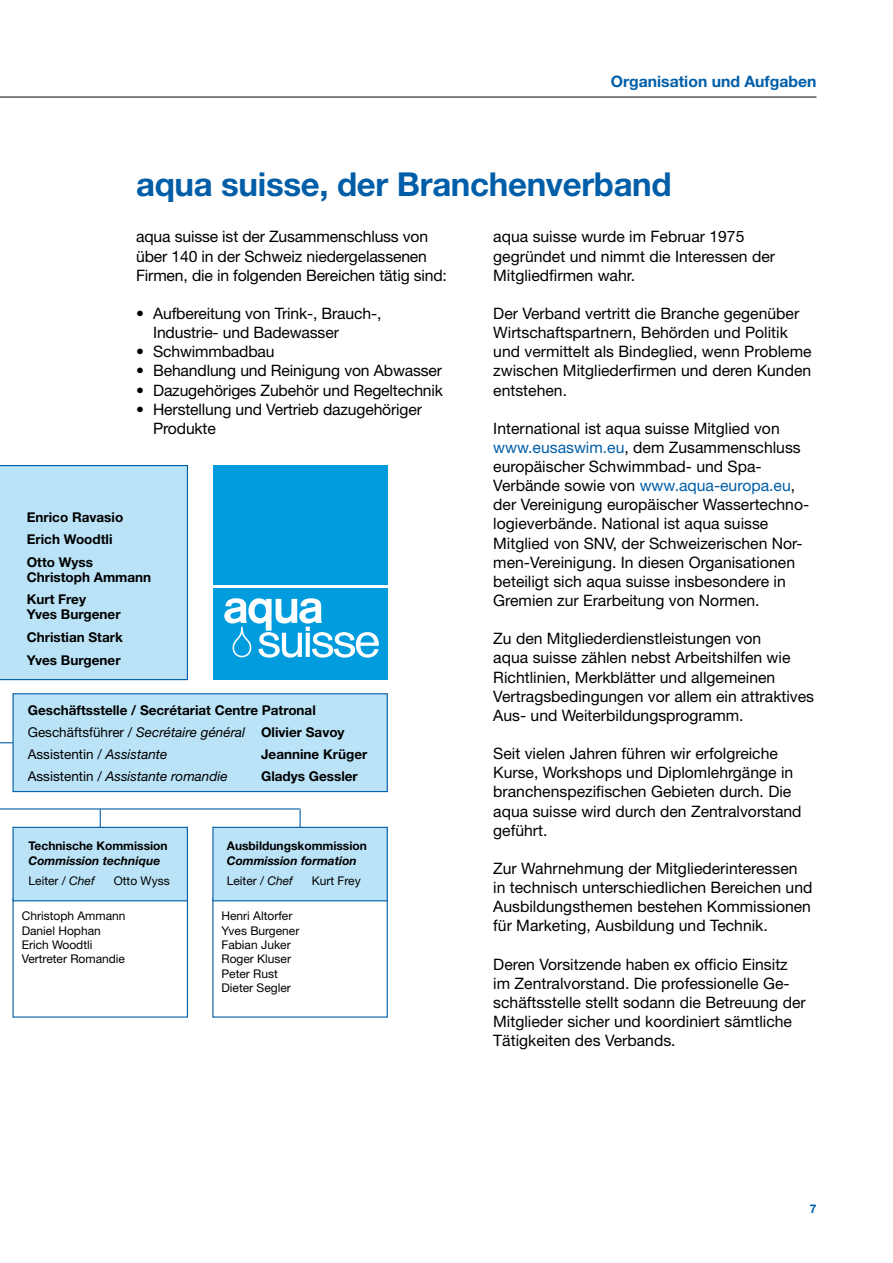
<style>
.page{position:relative;width:893px;height:1263px;background:#fff}
.page>*{position:absolute;margin:0;border:0;box-sizing:border-box;transform-origin:0 0}
.t1{font:700 33px "Helvetica Neue";letter-spacing:-.01em;color:#005ea8}
.t2{font:15.75px/19.2px "Helvetica Neue";color:#000}
.t3{font:700 15.75px "Helvetica Neue";color:#005ea8}
.t4{font:700 13.5px/22.5px "Helvetica Neue";color:#000}
.t5{font:italic 13.5px "Helvetica Neue";color:#000}
.t6{font:12px/14.4px "Helvetica Neue";color:#000}
.t7{font:italic 700 12px/20.4px "Helvetica Neue";color:#000}
.t8{font:700 12px "Helvetica Neue";color:#000}
.t9{font:700 12px "Helvetica Neue";color:#005ea8}
.s1{color:#005ea8}
.s2{font-weight:400}
.s3{font-weight:400;font-style:italic}
.s4{font-style:normal}
.s5{font-weight:400;font-style:normal}
</style>
<div class="page">
<hr style="left:0;top:97px;width:816px;height:1px;background:#000">
<hr style="left:0;top:742px;width:70px;height:1px;background:#005ea8">
<div style="left:0;top:465px;width:188px;height:215px;background:#bae3f7"></div>
<div style="left:13px;top:694px;width:374px;height:97px;background:#bae3f7"></div>
<div style="left:13px;top:693px;width:375px;height:99px;border:1px solid #005ea8"></div>
<hr style="left:0;top:808px;width:300px;height:1px;background:#005ea8">
<hr style="left:100px;top:809px;width:1px;height:30px;background:#005ea8">
<div style="left:13px;top:827px;width:174px;height:74px;background:#bae3f7"></div>
<div style="left:13px;top:827px;width:175px;height:74px;border:1px solid #005ea8"></div>
<hr style="left:300px;top:809px;width:1px;height:30px;background:#005ea8">
<div style="left:213px;top:827px;width:174px;height:74px;background:#bae3f7"></div>
<div style="left:212px;top:827px;width:176px;height:74px;border:1px solid #005ea8"></div>
<div style="left:213px;top:588px;width:175px;height:92px;background:#009cde"></div>
<div style="left:213px;top:465px;width:175px;height:120px;background:#009cde"></div>
<svg style="left:224px;top:598px;width:155px;height:60px"></svg>
<p class="t3" style="left:611px;top:71px;width:207px">Organisation und Aufgaben</p>
<h1 class="t1" style="left:136px;top:164px;width:537px">aqua suisse, der Branchenverband</h1>
<p class="t2" style="left:493px;top:227px;width:283px">aqua suisse wurde im Februar 1975 gegründet und nimmt die Interessen der<br>Mitgliedfirmen wahr.</p>
<p class="t2" style="left:493px;top:303px;width:320px">Der Verband vertritt die Branche gegenüber Wirtschaftspartnern, Behörden und Politik und vermittelt als Bindeglied, wenn Probleme zwischen Mitgliederfirmen und deren Kunden entstehen.</p>
<p class="t2" style="left:493px;top:418px;width:317px">International ist aqua suisse Mitglied von <span class="s1">www.eusaswim.eu</span>, dem Zusammenschluss europäischer Schwimmbad- und Spa-Verbände sowie von <span class="s1">www.aqua-europa.eu</span>, der Vereinigung europäischer Wassertechno&shy;logieverbände. National ist aqua suisse Mitglied von SNV, der Schweizerischen Nor&shy;men-Vereinigung. In diesen Organisationen beteiligt sich aqua suisse insbesondere in Gremien zur Erarbeitung von Normen.</p>
<p class="t2" style="left:493px;top:629px;width:322px">Zu den Mitgliederdienstleistungen von<br>aqua suisse zählen nebst Arbeitshilfen wie Richtlinien, Merkblätter und allgemeinen Vertragsbedingungen vor allem ein attraktives Aus- und Weiterbildungsprogramm.</p>
<p class="t2" style="left:493px;top:744px;width:310px">Seit vielen Jahren führen wir erfolgreiche Kurse, Workshops und Diplomlehrgänge in branchenspezifischen Gebieten durch. Die aqua suisse wird durch den Zentralvorstand geführt.</p>
<p class="t2" style="left:493px;top:858px;width:321px">Zur Wahrnehmung der Mitgliederinteressen in technisch unterschiedlichen Bereichen und Ausbildungsthemen bestehen Kommissionen für Marketing, Ausbildung und Technik.</p>
<p class="t2" style="left:493px;top:954px;width:314px">Deren Vorsitzende haben ex officio Einsitz im Zentralvorstand. Die professionelle Ge&shy;schäftsstelle stellt sodann die Betreuung der Mitglieder sicher und koordiniert sämtliche Tätigkeiten des Verbands.</p>
<p class="t2" style="left:136px;top:227px;width:312px">aqua suisse ist der Zusammenschluss von über 140 in der Schweiz niedergelassenen<br>Firmen, die in folgenden Bereichen tätig sind:</p>
<p class="t2" style="left:153px;top:303px;width:230px;text-indent:-17px">• Aufbereitung von Trink-, Brauch-,<br>Industrie- und Badewasser</p>
<p class="t2" style="left:136px;top:342px;width:140px">• Schwimmbadbau</p>
<p class="t2" style="left:136px;top:361px;width:307px">• Behandlung und Reinigung von Abwasser</p>
<p class="t2" style="left:136px;top:380px;width:308px">• Dazugehöriges Zubehör und Regeltechnik</p>
<p class="t2" style="left:153px;top:399px;width:270px;text-indent:-17px">• Herstellung und Vertrieb dazugehöriger<br>Produkte</p>
<p class="t4" style="left:27px;top:506px;width:98px">Enrico Ravasio<br>Erich Woodtli<br>Otto Wyss</p>
<p class="t4" style="left:27px;top:566px;width:126px">Christoph Ammann<br>Kurt Frey</p>
<p class="t4" style="left:27px;top:603px;width:97px">Yves Burgener<br>Christian Stark<br>Yves Burgener</p>
<p class="t4" style="left:28px;top:698px;width:318px">Geschäftsstelle / Secrétariat Centre Patronal<br><span class="s2">Geschäftsführer /</span> <span class="s3">Secrétaire général</span> Olivier Savoy<br><span class="s2">Assistentin /</span> <span class="s3">Assistante</span></p>
<p class="t4" style="left:261px;top:743px;width:108px">Jeannine Krüger</p>
<p class="t5" style="left:28px;top:768px;width:201px"><span class="s4">Assistentin /</span> Assistante romandie</p>
<p class="t4" style="left:261px;top:765px;width:98px">Gladys Gessler</p>
<p class="t8" style="left:29px;top:839px;width:141px">Technische Kommission</p>
<p class="t7" style="left:29px;top:850px;width:133px">Commission technique<br><span class="s5">Leiter /</span> <span class="s2">Chef</span></p>
<p class="t8" style="left:227px;top:839px;width:142px">Ausbildungskommission</p>
<p class="t7" style="left:227px;top:850px;width:132px">Commission formation<br><span class="s5">Leiter /</span> <span class="s2">Chef</span></p>
<p class="t6" style="left:114px;top:873px;width:58px">Otto Wyss</p>
<p class="t6" style="left:312px;top:873px;width:50px">Kurt Frey</p>
<p class="t6" style="left:22px;top:908px;width:105px">Christoph Ammann<br>Daniel Hophan<br>Erich Woodtli<br>Vertreter Romandie</p>
<p class="t6" style="left:222px;top:908px;width:79px">Henri Altorfer<br>Yves Burgener<br>Fabian Juker<br>Roger Kluser<br>Peter Rust<br>Dieter Segler</p>
<p class="t9" style="left:810px;top:1201px;width:8px">7</p>
</div>
